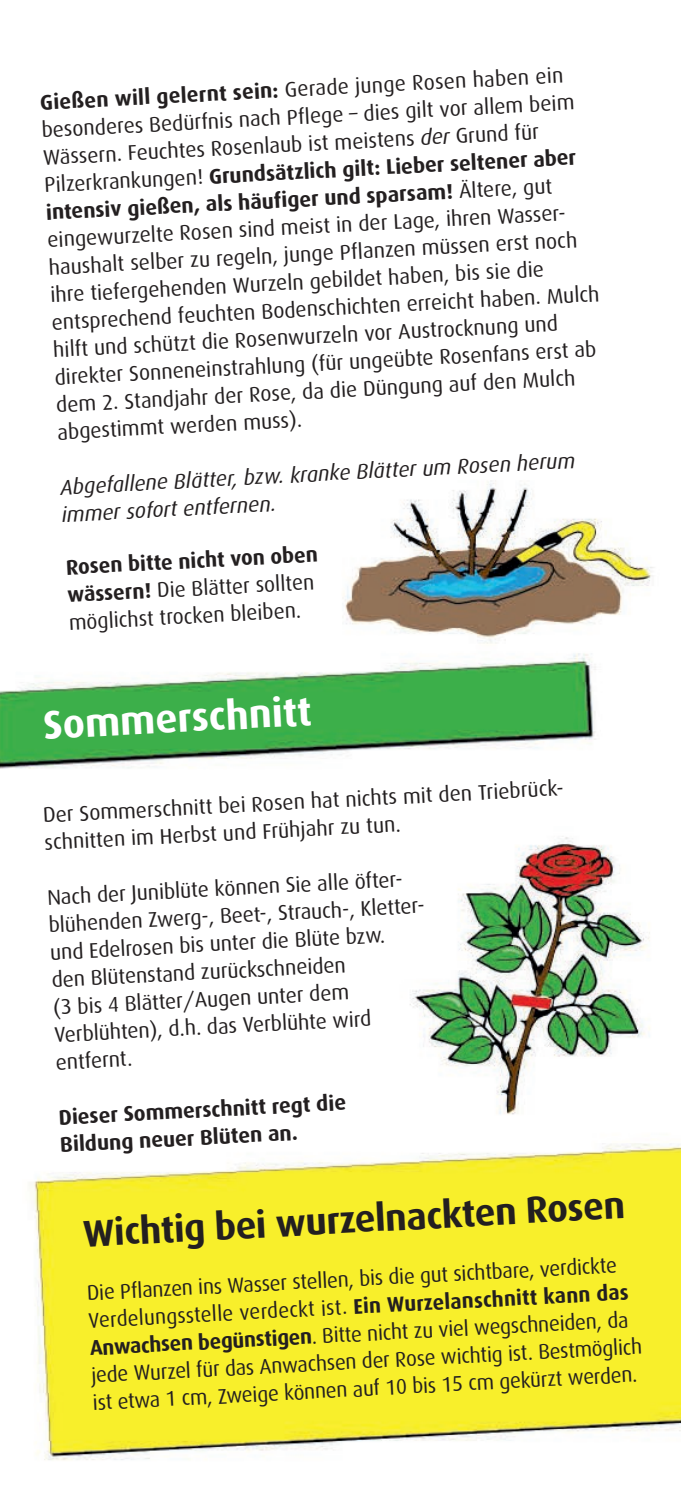
<style>
.page{position:relative;width:681px;height:1489px;background:#fff}
.page>*{position:absolute;margin:0;border:0;box-sizing:border-box;transform-origin:0 0}
.t1{font:700 40px "Dax";color:#fff}
.t2{font:700 37.5px "Dax";color:#231f20}
.t3{font:21.25px/27.5px "Dax";color:#231f20}
.t4{font:italic 21.25px/27.5px "Dax";color:#231f20}
.t5{font:700 21.25px/27.5px "Dax";color:#231f20}
.s1{font-weight:700}
.s2{font-style:italic}
</style>
<div class="page">
<img style="left:0;top:480px;width:680px;height:980px">
<p class="t3" style="left:40px;top:89px;width:549px;rotate:-3deg"><span class="s1">Gießen will gelernt sein:</span> Gerade junge Rosen haben ein besonderes Bedürfnis nach Pflege – dies gilt vor allem beim Wässern. Feuchtes Rosenlaub ist meistens <span class="s2">der</span> Grund für Pilzerkrankungen! <span class="s1">Grundsätzlich gilt: Lieber seltener aber intensiv gießen, als häufiger und sparsam!</span> Ältere, gut eingewurzelte Rosen sind meist in der Lage, ihren Wasser&shy;haushalt selber zu regeln, junge Pflanzen müssen erst noch ihre tiefergehenden Wurzeln gebildet haben, bis sie die entsprechend feuchten Bodenschichten erreicht haben. Mulch hilft und schützt die Rosenwurzeln vor Austrocknung und direkter Sonneneinstrahlung (für ungeübte Rosenfans erst ab dem 2. Standjahr der Rose, da die Düngung auf den Mulch abgestimmt werden muss).</p>
<p class="t4" style="left:60px;top:473px;width:516px;rotate:-3deg">Abgefallene Blätter, bzw. kranke Blätter um Rosen herum immer sofort entfernen.</p>
<p class="t3" style="left:65px;top:553px;width:253px;rotate:-3deg"><span class="s1">Rosen bitte nicht von oben wässern!</span> Die Blätter sollten möglichst trocken bleiben.</p>
<h1 class="t1" style="left:42px;top:702px;width:270px;rotate:-3deg">Sommerschnitt</h1>
<p class="t3" style="left:42px;top:801px;width:526px;rotate:-3deg">Der Sommerschnitt bei Rosen hat nichts mit den Triebrück&shy;schnitten im Herbst und Frühjahr zu tun.</p>
<p class="t3" style="left:47px;top:884px;width:381px;rotate:-3deg">Nach der Juniblüte können Sie alle öfter&shy;blühenden Zwerg-, Beet-, Strauch-, Kletter&shy;und Edelrosen bis unter die Blüte bzw.<br>den Blütenstand zurückschneiden<br>(3 bis 4 Blätter/Augen unter dem Verblühten), d.h. das Verblühte wird entfernt.</p>
<p class="t5" style="left:58px;top:1103px;width:289px;rotate:-3deg">Dieser Sommerschnitt regt die<br>Bildung neuer Blüten an.</p>
<h2 class="t2" style="left:82px;top:1212px;width:544px;rotate:-3deg">Wichtig bei wurzelnackten Rosen</h2>
<p class="t3" style="left:86px;top:1279px;width:552px;rotate:-3deg">Die Pflanzen ins Wasser stellen, bis die gut sichtbare, verdickte Verdelungsstelle verdeckt ist. <span class="s1">Ein Wurzelanschnitt kann das Anwachsen begünstigen</span>. Bitte nicht zu viel wegschneiden, da jede Wurzel für das Anwachsen der Rose wichtig ist. Bestmöglich ist etwa 1 cm, Zweige können auf 10 bis 15 cm gekürzt werden.</p>
</div>
